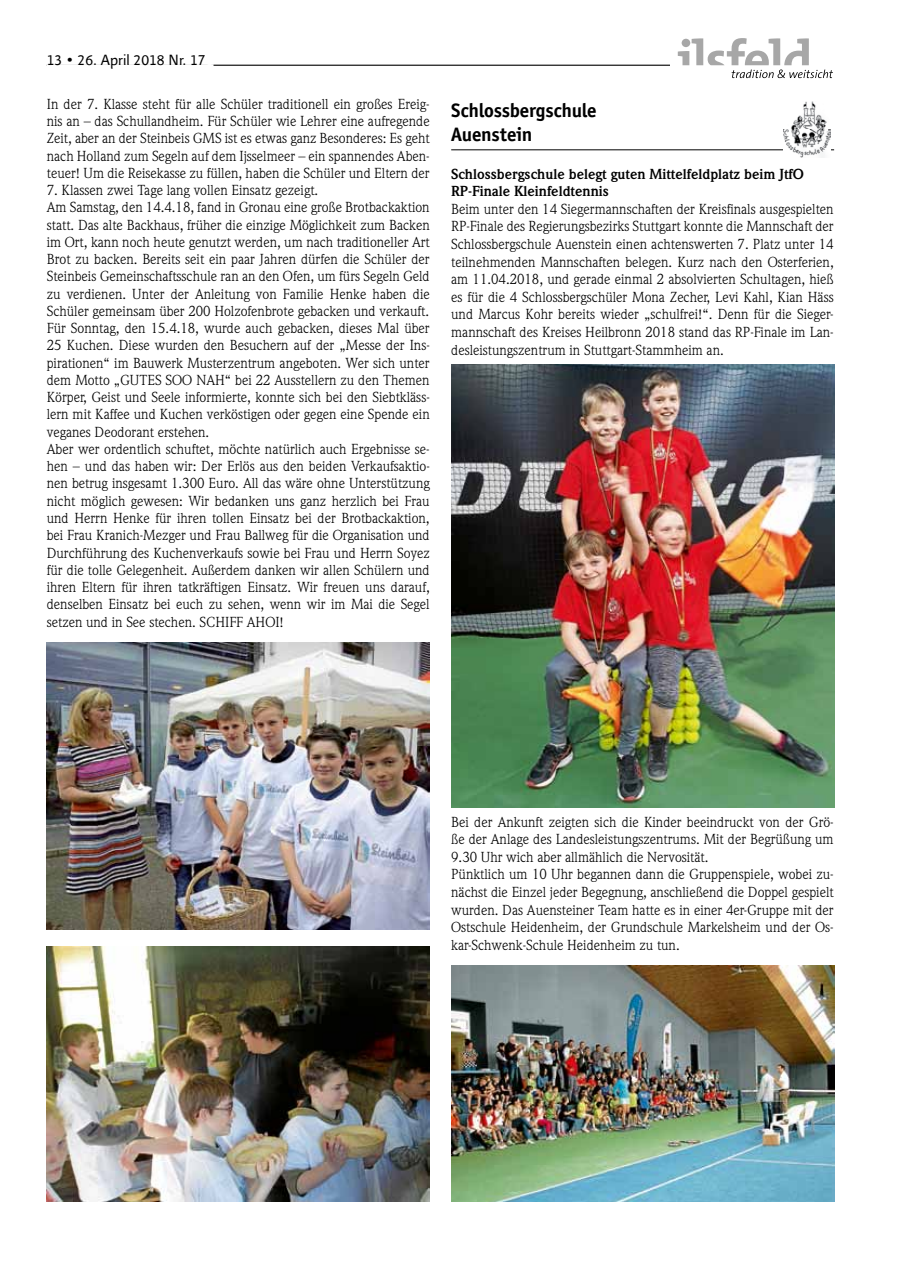
<style>
.page{position:relative;width:902px;height:1280px;background:#fff}
.page>*{position:absolute;margin:0;border:0;box-sizing:border-box;transform-origin:0 0}
.t1{font:700 19.5px/24px "Officina San ITC";letter-spacing:-.01em;color:#000}
.t2{font:15px "Linotype Finnegan";color:#000}
.t3{font:14.25px/17.2px "Weidemann";color:#000;text-align:justify}
.t4{font:700 14.25px/17.5px "Weidemann";color:#000}
.s1{color:#fff}
</style>
<div class="page">
<img style="left:47px;top:642px;width:382px;height:287px">
<img style="left:47px;top:946px;width:382px;height:256px">
<hr style="left:451px;top:149px;width:383px;height:1px;background:#000">
<svg style="left:829px;top:129px;width:1px;height:21px"></svg>
<img style="left:783px;top:101px;width:46px;height:56px">
<img style="left:451px;top:364px;width:383px;height:443px">
<img style="left:451px;top:966px;width:383px;height:236px">
<hr style="left:47px;top:65px;width:623px;height:1px;background:#000">
<div style="left:47px;top:64px;width:166px;height:5px;background:#fff"></div>
<svg style="left:677px;top:38px;width:156px;height:40px"></svg>
<p class="t2" style="left:47px;top:51px;width:168px">13 • 26. April 2018 Nr. 17<span class="s1">0</span></p>
<p class="t3" style="left:47px;top:95px;width:384px">In der 7. Klasse steht für alle Schüler traditionell ein großes Ereig&shy;nis an – das Schullandheim. Für Schüler wie Lehrer eine aufregende Zeit, aber an der Steinbeis GMS ist es etwas ganz Besonderes: Es geht nach Holland zum Segeln auf dem Ijsselmeer – ein spannendes Aben&shy;teuer! Um die Reisekasse zu füllen, haben die Schüler und Eltern der</p>
<p class="t3" style="left:47px;top:181px;width:384px;text-align:left">7. Klassen zwei Tage lang vollen Einsatz gezeigt.<br>Am Samstag, den 14.4.18, fand in Gronau eine große Brotbackaktion statt. Das alte Backhaus, früher die einzige Möglichkeit zum Backen im Ort, kann noch heute genutzt werden, um nach traditioneller Art Brot zu backen. Bereits seit ein paar Jahren dürfen die Schüler der Steinbeis Gemeinschaftsschule ran an den Ofen, um fürs Segeln Geld zu verdienen. Unter der Anleitung von Familie Henke haben die Schüler gemeinsam über 200 Holzofenbrote gebacken und verkauft.<br>Für Sonntag, den 15.4.18, wurde auch gebacken, dieses Mal über 25 Kuchen. Diese wurden den Besuchern auf der „Messe der Ins&shy;pirationen“ im Bauwerk Musterzentrum angeboten. Wer sich unter dem Motto „GUTES SOO NAH“ bei 22 Ausstellern zu den Themen Körper, Geist und Seele informierte, konnte sich bei den Siebtkläss&shy;lern mit Kaffee und Kuchen verköstigen oder gegen eine Spende ein veganes Deodorant erstehen.<br>Aber wer ordentlich schuftet, möchte natürlich auch Ergebnisse se&shy;hen – und das haben wir: Der Erlös aus den beiden Verkaufsaktio&shy;nen betrug insgesamt 1.300 Euro. All das wäre ohne Unterstützung nicht möglich gewesen: Wir bedanken uns ganz herzlich bei Frau und Herrn Henke für ihren tollen Einsatz bei der Brotbackaktion, bei Frau Kranich-Mezger und Frau Ballweg für die Organisation und Durchführung des Kuchenverkaufs sowie bei Frau und Herrn Soyez für die tolle Gelegenheit. Außerdem danken wir allen Schülern und ihren Eltern für ihren tatkräftigen Einsatz. Wir freuen uns darauf, denselben Einsatz bei euch zu sehen, wenn wir im Mai die Segel setzen und in See stechen. SCHIFF AHOI!</p>
<h1 class="t1" style="left:451px;top:98px;width:147px">Schlossbergschule<br>Auenstein</h1>
<p class="t4" style="left:451px;top:165px;width:354px">Schlossbergschule belegt guten Mittelfeldplatz beim JtfO<br>RP-Finale Kleinfeldtennis</p>
<p class="t3" style="left:451px;top:200px;width:384px">Beim unter den 14 Siegermannschaften der Kreisfinals ausgespielten RP-Finale des Regierungsbezirks Stuttgart konnte die Mannschaft der Schlossbergschule Auenstein einen achtenswerten 7. Platz unter 14 teilnehmenden Mannschaften belegen. Kurz nach den Osterferien, am 11.04.2018, und gerade einmal 2 absolvierten Schultagen, hieß es für die 4 Schlossbergschüler Mona Zecher, Levi Kahl, Kian Häss und Marcus Kohr bereits wieder „schulfrei!“. Denn für die Sieger&shy;mannschaft des Kreises Heilbronn 2018 stand das RP-Finale im Lan&shy;desleistungszentrum in Stuttgart-Stammheim an.</p>
<p class="t3" style="left:451px;top:813px;width:384px;text-align:left">Bei der Ankunft zeigten sich die Kinder beeindruckt von der Grö&shy;ße der Anlage des Landesleistungszentrums. Mit der Begrüßung um 9.30 Uhr wich aber allmählich die Nervosität.<br>Pünktlich um 10 Uhr begannen dann die Gruppenspiele, wobei zu&shy;nächst die Einzel jeder Begegnung, anschließend die Doppel gespielt wurden. Das Auensteiner Team hatte es in einer 4er-Gruppe mit der Ostschule Heidenheim, der Grundschule Markelsheim und der Os&shy;kar-Schwenk-Schule Heidenheim zu tun.</p>
</div>
